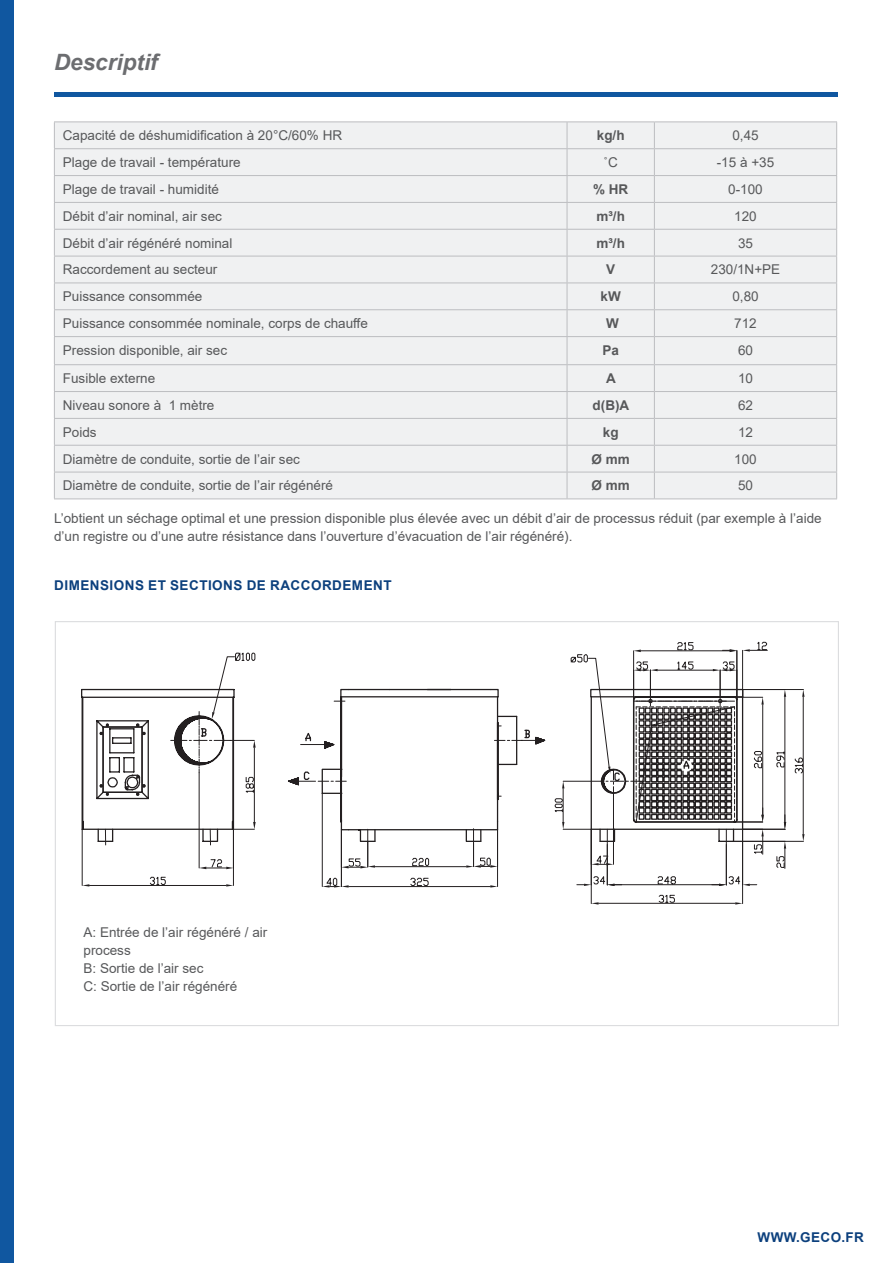
<style>
.page{position:relative;width:893px;height:1263px;background:#fff}
.page>*{position:absolute;margin:0;border:0;box-sizing:border-box;transform-origin:0 0}
.Titre_premiere_de_co{font:italic 700 22.5px "Arial";color:#6c6d70}
.paragraphe{font:13.5px/18px "Arial";color:#57585a}
.Titre_paragraphe{font:700 13.5px "Arial";letter-spacing:.035em;color:#0c407d}
.paragraphe-2{font:700 13.5px "Arial";color:#57585a}
</style>
<div class="page">
<div style="left:0;top:0;width:14px;height:1263px;background:#1057a0"></div>
<div style="left:54px;top:92px;width:783px;height:5px;background:#1057a0"></div>
<div style="left:55px;top:123px;width:781px;height:375px;background:#f0f1f2"></div>
<hr style="left:54px;top:122px;width:513px;height:1px;background:#bcbdc0">
<hr style="left:567px;top:122px;width:87px;height:1px;background:#bcbdc0">
<hr style="left:654px;top:122px;width:183px;height:1px;background:#bcbdc0">
<hr style="left:54px;top:148px;width:513px;height:1px;background:#bcbdc0">
<hr style="left:567px;top:148px;width:87px;height:1px;background:#bcbdc0">
<hr style="left:654px;top:148px;width:183px;height:1px;background:#bcbdc0">
<hr style="left:54px;top:175px;width:513px;height:1px;background:#bcbdc0">
<hr style="left:567px;top:175px;width:87px;height:1px;background:#bcbdc0">
<hr style="left:654px;top:175px;width:183px;height:1px;background:#bcbdc0">
<hr style="left:54px;top:202px;width:513px;height:1px;background:#bcbdc0">
<hr style="left:567px;top:202px;width:87px;height:1px;background:#bcbdc0">
<hr style="left:654px;top:202px;width:183px;height:1px;background:#bcbdc0">
<hr style="left:54px;top:229px;width:513px;height:1px;background:#bcbdc0">
<hr style="left:567px;top:229px;width:87px;height:1px;background:#bcbdc0">
<hr style="left:654px;top:229px;width:183px;height:1px;background:#bcbdc0">
<hr style="left:54px;top:256px;width:513px;height:1px;background:#bcbdc0">
<hr style="left:567px;top:256px;width:87px;height:1px;background:#bcbdc0">
<hr style="left:654px;top:256px;width:183px;height:1px;background:#bcbdc0">
<hr style="left:54px;top:283px;width:513px;height:1px;background:#bcbdc0">
<hr style="left:567px;top:283px;width:87px;height:1px;background:#bcbdc0">
<hr style="left:654px;top:283px;width:183px;height:1px;background:#bcbdc0">
<hr style="left:54px;top:309px;width:513px;height:1px;background:#bcbdc0">
<hr style="left:567px;top:309px;width:87px;height:1px;background:#bcbdc0">
<hr style="left:654px;top:309px;width:183px;height:1px;background:#bcbdc0">
<hr style="left:54px;top:336px;width:513px;height:1px;background:#bcbdc0">
<hr style="left:567px;top:336px;width:87px;height:1px;background:#bcbdc0">
<hr style="left:654px;top:336px;width:183px;height:1px;background:#bcbdc0">
<hr style="left:54px;top:364px;width:513px;height:1px;background:#bcbdc0">
<hr style="left:567px;top:364px;width:87px;height:1px;background:#bcbdc0">
<hr style="left:654px;top:364px;width:183px;height:1px;background:#bcbdc0">
<hr style="left:54px;top:391px;width:513px;height:1px;background:#bcbdc0">
<hr style="left:567px;top:391px;width:87px;height:1px;background:#bcbdc0">
<hr style="left:654px;top:391px;width:183px;height:1px;background:#bcbdc0">
<hr style="left:54px;top:418px;width:513px;height:1px;background:#bcbdc0">
<hr style="left:567px;top:418px;width:87px;height:1px;background:#bcbdc0">
<hr style="left:654px;top:418px;width:183px;height:1px;background:#bcbdc0">
<hr style="left:54px;top:445px;width:513px;height:1px;background:#bcbdc0">
<hr style="left:567px;top:445px;width:87px;height:1px;background:#bcbdc0">
<hr style="left:654px;top:445px;width:183px;height:1px;background:#bcbdc0">
<hr style="left:54px;top:472px;width:513px;height:1px;background:#bcbdc0">
<svg style="left:54px;top:122px;width:1px;height:376px"></svg>
<hr style="left:567px;top:472px;width:87px;height:1px;background:#bcbdc0">
<svg style="left:567px;top:122px;width:1px;height:376px"></svg>
<hr style="left:654px;top:472px;width:183px;height:1px;background:#bcbdc0">
<svg style="left:654px;top:122px;width:1px;height:376px"></svg>
<svg style="left:836px;top:122px;width:1px;height:376px"></svg>
<hr style="left:54px;top:498px;width:513px;height:1px;background:#bcbdc0">
<hr style="left:567px;top:498px;width:87px;height:1px;background:#bcbdc0">
<hr style="left:654px;top:498px;width:183px;height:1px;background:#bcbdc0">
<div style="left:55px;top:621px;width:784px;height:405px;background:#fff;border:1px solid #dcdddf"></div>
<hr style="left:591px;top:829px;width:1px;height:74px;background:#231f20">
<hr style="left:742px;top:829px;width:1px;height:74px;background:#231f20">
<hr style="left:598px;top:903px;width:137px;height:1px;background:#231f20">
<svg style="left:591px;top:902px;width:7px;height:3px"></svg>
<svg style="left:735px;top:902px;width:8px;height:3px"></svg>
<svg style="left:658px;top:894px;width:17px;height:9px"></svg>
<svg style="left:81px;top:641px;width:723px;height:246px"></svg>
<p class="Titre_premiere_de_co" style="left:54px;top:47px;width:105px">Descriptif</p>
<p class="paragraphe" style="left:63px;top:126px;width:281px">Capacité de déshumidification à 20°C/60% HR</p>
<p class="paragraphe-2" style="left:597px;top:126px;width:29px">kg/h</p>
<p class="paragraphe" style="left:732px;top:126px;width:28px">0,45</p>
<p class="paragraphe" style="left:63px;top:153px;width:179px">Plage de travail - température</p>
<p class="paragraphe" style="left:604px;top:153px;width:16px">˚C</p>
<p class="paragraphe" style="left:717px;top:153px;width:59px">-15 à +35</p>
<p class="paragraphe" style="left:63px;top:180px;width:158px">Plage de travail - humidité</p>
<p class="paragraphe-2" style="left:593px;top:180px;width:37px">% HR</p>
<p class="paragraphe" style="left:728px;top:180px;width:36px">0-100</p>
<p class="paragraphe" style="left:63px;top:207px;width:161px">Débit d’air nominal, air sec</p>
<p class="paragraphe-2" style="left:596px;top:206px;width:30px">m³/h</p>
<p class="paragraphe" style="left:734px;top:207px;width:24px">120</p>
<p class="paragraphe" style="left:63px;top:234px;width:171px">Débit d’air régénéré nominal</p>
<p class="paragraphe-2" style="left:596px;top:233px;width:30px">m³/h</p>
<p class="paragraphe" style="left:738px;top:234px;width:17px">35</p>
<p class="paragraphe" style="left:63px;top:261px;width:156px">Raccordement au secteur</p>
<p class="paragraphe-2" style="left:606px;top:260px;width:11px">V</p>
<p class="paragraphe" style="left:711px;top:261px;width:71px">230/1N+PE</p>
<p class="paragraphe" style="left:63px;top:287px;width:141px">Puissance consommée</p>
<p class="paragraphe-2" style="left:601px;top:287px;width:22px">kW</p>
<p class="paragraphe" style="left:732px;top:287px;width:28px">0,80</p>
<p class="paragraphe" style="left:63px;top:314px;width:307px">Puissance consommée nominale, corps de chauffe</p>
<p class="paragraphe-2" style="left:606px;top:314px;width:14px">W</p>
<p class="paragraphe" style="left:734px;top:314px;width:24px">712</p>
<p class="paragraphe" style="left:63px;top:341px;width:166px">Pression disponible, air sec</p>
<p class="paragraphe-2" style="left:602px;top:341px;width:18px">Pa</p>
<p class="paragraphe" style="left:738px;top:341px;width:17px">60</p>
<p class="paragraphe" style="left:63px;top:369px;width:94px">Fusible externe</p>
<p class="paragraphe-2" style="left:606px;top:369px;width:11px">A</p>
<p class="paragraphe" style="left:738px;top:369px;width:17px">10</p>
<p class="paragraphe" style="left:63px;top:396px;width:153px">Niveau sonore à 1 mètre</p>
<p class="paragraphe-2" style="left:593px;top:396px;width:38px">d(B)A</p>
<p class="paragraphe" style="left:738px;top:396px;width:17px">62</p>
<p class="paragraphe" style="left:63px;top:423px;width:35px">Poids</p>
<p class="paragraphe-2" style="left:603px;top:422px;width:17px">kg</p>
<p class="paragraphe" style="left:738px;top:423px;width:17px">12</p>
<p class="paragraphe" style="left:63px;top:450px;width:239px">Diamètre de conduite, sortie de l’air sec</p>
<p class="paragraphe-2" style="left:592px;top:449px;width:40px">Ø mm</p>
<p class="paragraphe" style="left:734px;top:450px;width:24px">100</p>
<p class="paragraphe" style="left:63px;top:477px;width:272px">Diamètre de conduite, sortie de l’air régénéré</p>
<p class="paragraphe-2" style="left:592px;top:476px;width:40px">Ø mm</p>
<p class="paragraphe" style="left:738px;top:477px;width:17px">50</p>
<p class="paragraphe" style="left:54px;top:509px;width:769px">L’obtient un séchage optimal et une pression disponible plus élevée avec un débit d’air de processus réduit (par exemple à l’aide d’un registre ou d’une autre résistance dans l’ouverture d’évacuation de l’air régénéré).</p>
<p class="Titre_paragraphe" style="left:54px;top:576px;width:339px">DIMENSIONS ET SECTIONS DE RACCORDEMENT</p>
<p class="paragraphe" style="left:83px;top:923px;width:185px">A: Entrée de l’air régénéré / air process</p>
<p class="paragraphe" style="left:83px;top:959px;width:122px">B: Sortie de l’air sec</p>
<p class="paragraphe" style="left:83px;top:977px;width:155px">C: Sortie de l’air régénéré</p>
<p class="Titre_paragraphe" style="left:757px;top:1228px;width:108px">WWW.GECO.FR</p>
</div>
